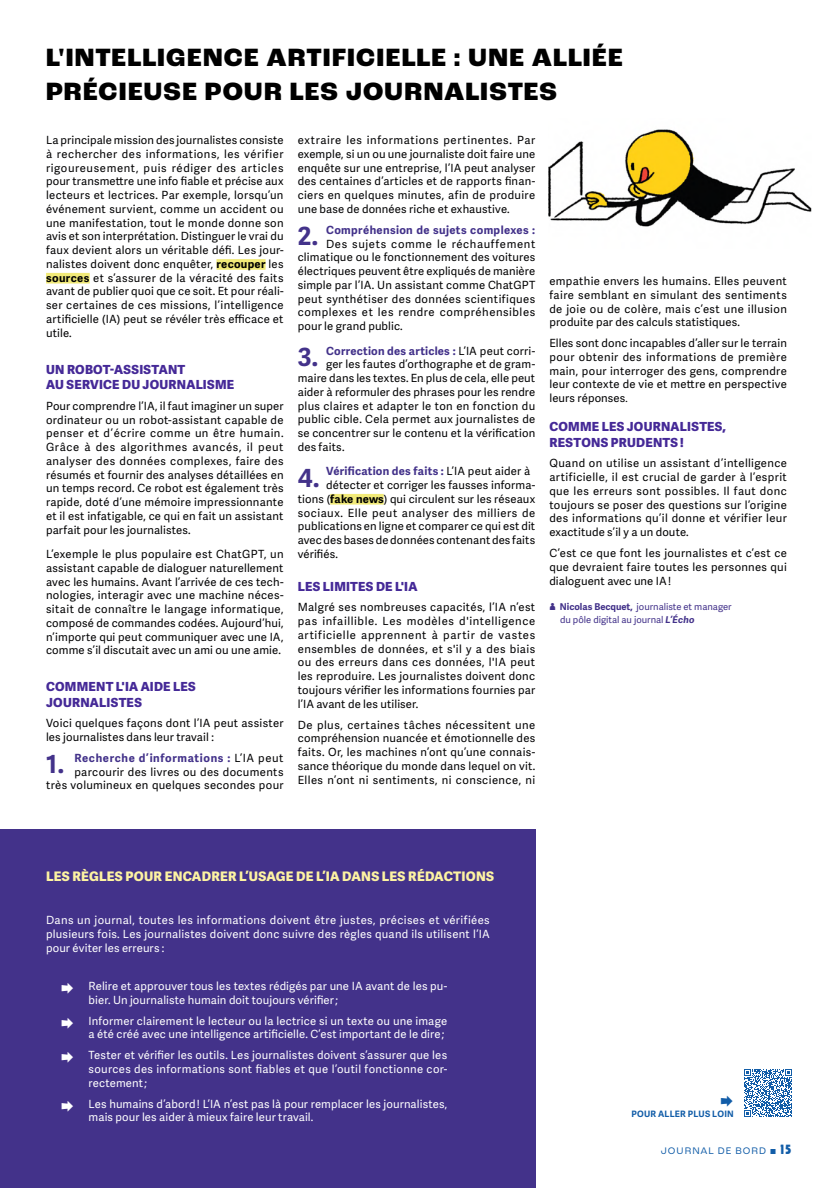
<style>
.page{position:relative;width:833px;height:1188px;background:#fff}
.page>*{position:absolute;margin:0;border:0;box-sizing:border-box;transform-origin:0 0}
.t1{font:800 26.25px/33.8px "Roc Grotesk";letter-spacing:.045em;color:#000}
.t2{font:25.25px "Adelle Sans";color:#125da8}
.t3{font:700 25px "Adelle Sans";color:#43328a}
.t4{font:25px "Adelle Sans";color:#fff}
.t5{font:800 13.12px "Adelle Sans";letter-spacing:.015em;color:#fdf3a2}
.t6{font:800 12.5px/15px "Adelle Sans";letter-spacing:.02em;color:#452997}
.t7{font:11.25px/13.8px "Adelle Sans";letter-spacing:.015em;color:#020203;text-align:justify}
.t8{font:11.25px/13.8px "Adelle Sans";letter-spacing:.01em;color:#fff}
.t9{font:700 11.25px "Adelle Sans";letter-spacing:.025em;color:#43328a}
.t10{font:11.25px "Adelle Sans";letter-spacing:.045em;color:#020203}
.t11{font:10px "Roc Grotesk";letter-spacing:.1em;color:#125da8}
.t12{font:9.38px/12.5px "Adelle Sans";color:#43328a}
.t13{font:700 8.75px "Adelle Sans";letter-spacing:.025em;color:#125da8}
.s1{font-weight:700;color:#000}
.s2{font-weight:700;color:#43328a}
.s3{font-weight:400;color:#020203}
.s4{font-size:10px}
.s5{font-size:11.25px}
.s6{font-weight:700}
.s7{font-weight:700;font-style:italic}
.s8{font-family:"Adelle Sans Cnd"}
.s9{font-family:"Chillow";font-size:12.5px}
</style>
<div class="page">
<div style="left:216px;top:259px;width:49px;height:11px;background:#f1ea78"></div>
<div style="left:46px;top:273px;width:44px;height:10px;background:#f1ea78"></div>
<div style="left:330px;top:494px;width:54px;height:10px;background:#f1ea78"></div>
<div style="left:0;top:829px;width:535px;height:358px;background:#43328a"></div>
<svg style="left:744px;top:1069px;width:48px;height:47px"></svg>
<img style="left:548px;top:129px;width:263px;height:98px">
<h1 class="t1" style="left:46px;top:41px;width:578px">L'INTELLIGENCE ARTIFICIELLE : UNE ALLIÉE<br>PRÉCIEUSE POUR LES JOURNALISTES</h1>
<p class="t7" style="left:46px;top:134px;width:239px">La principale mission des journalistes consiste à rechercher des informations, les vérifier rigoureusement, puis rédiger des articles pour transmettre une info fiable et précise aux lecteurs et lectrices. Par exemple, lorsqu’un événement survient, comme un accident ou une manifestation, tout le monde donne son avis et son interprétation. Distinguer le vrai du faux devient alors un véritable défi. Les jour&shy;nalistes doivent donc enquêter, <span class="s1">recouper</span> les <span class="s1">sources</span> et s’assurer de la véracité des faits avant de publier quoi que ce soit. Et pour réali&shy;ser certaines de ces missions, l’intelligence artificielle (IA) peut se révéler très efficace et utile.</p>
<p class="t6" style="left:46px;top:362px;width:189px">UN ROBOT-ASSISTANT<br>AU SERVICE DU JOURNALISME</p>
<p class="t7" style="left:46px;top:399px;width:239px">Pour comprendre l’IA, il faut imaginer un super ordinateur ou un robot-assistant capable de penser et d’écrire comme un être humain.<br>Grâce à des algorithmes avancés, il peut analyser des données complexes, faire des résumés et fournir des analyses détaillées en un temps record. Ce robot est également très rapide, doté d’une mémoire impressionnante et il est infatigable, ce qui en fait un assistant parfait pour les journalistes.</p>
<p class="t7" style="left:46px;top:547px;width:239px">L’exemple le plus populaire est ChatGPT, un assistant capable de dialoguer naturellement avec les humains. Avant l’arrivée de ces tech&shy;nologies, interagir avec une machine néces&shy;sitait de connaître le langage informatique, composé de commandes codées. Aujourd’hui, n’importe qui peut communiquer avec une IA, comme s’il discutait avec un ami ou une amie.</p>
<p class="t6" style="left:46px;top:679px;width:151px">COMMENT L'IA AIDE LES<br>JOURNALISTES</p>
<p class="t7" style="left:46px;top:716px;width:239px">Voici quelques façons dont l’IA peut assister les journalistes dans leur travail :</p>
<h3 class="t3" style="left:46px;top:749px;width:19px">1.</h3>
<p class="t7" style="left:46px;top:751px;width:239px;text-align:right"><span class="s2">Recherche d’informations :</span> L’IA peut parcourir des livres ou des documents<br>très volumineux en quelques secondes pour</p>
<p class="t7" style="left:298px;top:134px;width:239px">extraire les informations pertinentes. Par exemple, si un ou une journaliste doit faire une enquête sur une entreprise, l’IA peut analyser des centaines d’articles et de rapports finan&shy;ciers en quelques minutes, afin de produire une base de données riche et exhaustive.</p>
<h3 class="t3" style="left:298px;top:221px;width:22px">2.</h3>
<p class="t9" style="left:326px;top:223px;width:211px">Compréhension de sujets complexes :</p>
<p class="t7" style="left:298px;top:237px;width:239px;text-indent:28px">Des sujets comme le réchauffement climatique ou le fonctionnement des voitures électriques peuvent être expliqués de manière simple par l’IA. Un assistant comme ChatGPT peut synthétiser des données scientifiques complexes et les rendre compréhensibles pour le grand public.</p>
<h3 class="t3" style="left:298px;top:342px;width:22px">3.</h3>
<p class="t9" style="left:326px;top:343px;width:211px">Correction des articles : <span class="s3">L’IA peut corri-</span></p>
<p class="t7" style="left:326px;top:358px;width:211px">ger les fautes d’orthographe et de gram-</p>
<p class="t7" style="left:298px;top:371px;width:239px">maire dans les textes. En plus de cela, elle peut</p>
<p class="t7" style="left:298px;top:385px;width:239px">aider à reformuler des phrases pour les rendre</p>
<p class="t7" style="left:298px;top:399px;width:239px">plus claires et adapter le ton en fonction du</p>
<p class="t7" style="left:298px;top:412px;width:239px">public cible. Cela permet aux journalistes de</p>
<p class="t7" style="left:298px;top:426px;width:239px">se concentrer sur le contenu et la vérification</p>
<p class="t7" style="left:298px;top:440px;width:48px">des faits.</p>
<h3 class="t3" style="left:298px;top:462px;width:23px">4.</h3>
<p class="t9" style="left:326px;top:464px;width:206px">Vérification des faits : <span class="s3">L’IA peut aider à</span></p>
<p class="t7" style="left:326px;top:478px;width:211px">détecter et corriger les fausses informa-</p>
<p class="t7" style="left:298px;top:492px;width:239px">tions (<span class="s1">fake news</span>) qui circulent sur les réseaux</p>
<p class="t10" style="left:298px;top:506px;width:239px">sociaux. Elle peut analyser des milliers de</p>
<p class="t7" style="left:298px;top:519px;width:239px">publications en ligne et comparer ce qui est dit</p>
<p class="t7" style="left:298px;top:533px;width:239px">avec des bases de données contenant des faits</p>
<p class="t7" style="left:298px;top:547px;width:42px">vérifiés.</p>
<p class="t6" style="left:298px;top:578px;width:121px">LES LIMITES DE L'IA</p>
<p class="t7" style="left:298px;top:600px;width:239px">Malgré ses nombreuses capacités, l’IA n’est pas infaillible. Les modèles d'intelligence artificielle apprennent à partir de vastes ensembles de données, et s'il y a des biais ou des erreurs dans ces données, l'IA peut les reproduire. Les journalistes doivent donc toujours vérifier les informations fournies par l’IA avant de les utiliser.</p>
<p class="t7" style="left:298px;top:718px;width:239px">De plus, certaines tâches nécessitent une compréhension nuancée et émotionnelle des faits. Or, les machines n’ont qu’une connais&shy;sance théorique du monde dans lequel on vit.<br>Elles n’ont ni sentiments, ni conscience, ni</p>
<p class="t7" style="left:549px;top:274px;width:239px">empathie envers les humains. Elles peuvent faire semblant en simulant des sentiments de joie ou de colère, mais c’est une illusion produite par des calculs statistiques.</p>
<p class="t7" style="left:549px;top:336px;width:239px">Elles sont donc incapables d’aller sur le terrain pour obtenir des informations de première main, pour interroger des gens, comprendre leur contexte de vie et mettre en perspective leurs réponses<span class="s4">.</span></p>
<p class="t6" style="left:549px;top:419px;width:178px">COMME LES JOURNALISTES,<br>RESTONS PRUDENTS !</p>
<p class="t7" style="left:549px;top:456px;width:239px">Quand on utilise un assistant d’intelligence artificielle, il est crucial de garder à l’esprit que les erreurs sont possibles. Il faut donc toujours se poser des questions sur l’origine des informations qu’il donne et vérifier leur exactitude s’il y a un doute.</p>
<p class="t7" style="left:549px;top:546px;width:239px">C’est ce que font les journalistes et c’est ce que devraient faire toutes les personnes qui dialoguent avec une IA !</p>
<p class="t12" style="left:560px;top:600px;width:173px;text-indent:-11px"><span class="s5">j</span> <span class="s6">Nicolas Becquet,</span> journaliste et manager du pôle digital au journal <span class="s7">L’Écho</span></p>
<p class="t5" style="left:46px;top:868px;width:449px">LES RÈGLES POUR ENCADRER L’USAGE DE L’IA DANS LES RÉDACTIONS</p>
<p class="t8" style="left:46px;top:913px;width:445px;text-align:justify">Dans un journal, toutes les informations doivent être justes, précises et vérifiées plusieurs fois. Les journalistes doivent donc suivre des règles quand ils utilisent l’IA pour éviter les erreurs :</p>
<h3 class="t4" style="left:60px;top:971px;width:16px">➡</h3>
<p class="t8" style="left:89px;top:979px;width:360px">Relire et approuver tous les textes rédigés par une IA avant de les pu&shy;bier. Un journaliste humain doit toujours vérifier ;</p>
<h3 class="t4" style="left:60px;top:1005px;width:16px">➡</h3>
<p class="t8" style="left:89px;top:1013px;width:360px">Informer clairement le lecteur ou la lectrice si un texte ou une image a été créé avec une intelligence artificielle. C’est important de le dire ;</p>
<h3 class="t4" style="left:60px;top:1040px;width:16px">➡</h3>
<p class="t8" style="left:89px;top:1048px;width:360px;text-align:justify">Tester et vérifier les outils. Les journalistes doivent s’assurer que les sources des informations sont fiables et que l’outil fonctionne cor&shy;rectement ;</p>
<h3 class="t4" style="left:60px;top:1088px;width:16px">➡</h3>
<p class="t8" style="left:89px;top:1096px;width:360px">Les humains d’abord ! L’IA n’est pas là pour remplacer les journalistes, mais pour les aider à mieux faire leur travail.</p>
<h2 class="t2" style="left:719px;top:1083px;width:16px">➡</h2>
<p class="t13" style="left:631px;top:1108px;width:104px">POUR ALLER PLUS LOIN</p>
<p class="t11" style="left:661px;top:1144px;width:132px">JOURNAL DE BORD <span class="s8">a</span> <span class="s9">15</span></p>
</div>
